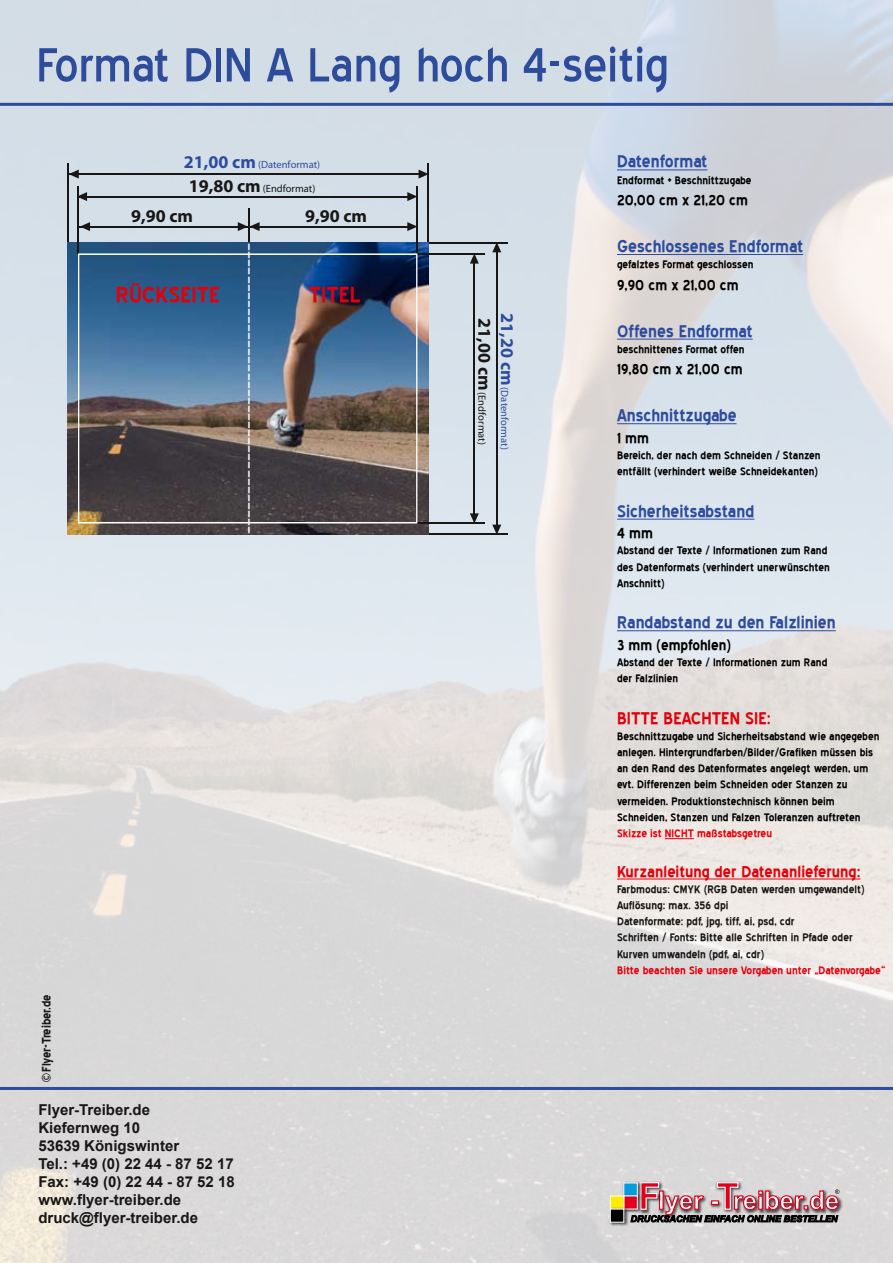
<style>
.page{position:relative;width:893px;height:1263px;background:#fff}
.page>*{position:absolute;margin:0;border:0;box-sizing:border-box;transform-origin:0 0}
.t1{font:60px "Blue Highway";color:#2d4c9c}
.t2{font:700 27px "Blue Highway";color:#e3000b}
.t3{font:22.5px "Myriad Pro";color:#fff;scale:1.17 1}
.t4{font:700 21px "Blue Highway";color:#2d4c9c}
.t5{font:700 21px "Blue Highway";color:#e3000b}
.t6{font:700 19.5px "Blue Highway";color:#e3000b}
.t7{font:700 18px "Blue Highway";color:#000}
.t8{font:700 18px "Myriad Pro";color:#181716}
.t9{font:700 15px/18px "Arial";color:#181716}
.t10{font:700 15px "Blue Highway";color:#181716}
.t11{font:700 13.5px/16.2px "Blue Highway";color:#000}
.t12{font:700 13.5px/16.2px "Blue Highway";color:#181716}
.t13{font:700 13.5px "Blue Highway";color:#e3000b}
.t14{font:10.5px/22.5px "Myriad Pro";color:#2d4c9c;text-align:center}
.t15{font:10.5px "Myriad Pro";color:#181716}
.s1{font-weight:700;font-size:18px}
.s2{font-weight:700;font-size:18px;color:#181716}
.s3{color:#181716}
</style>
<div class="page">
<img style="left:0;top:0;width:893px;height:1263px">
<img style="left:68px;top:242px;width:361px;height:293px">
<hr style="left:429px;top:242px;width:78px;height:1px;background:#181716">
<hr style="left:427px;top:163px;width:2px;height:79px;background:#181716">
<hr style="left:417px;top:253px;width:68px;height:2px;background:#181716">
<hr style="left:67px;top:163px;width:2px;height:79px;background:#181716">
<hr style="left:77px;top:186px;width:1px;height:67px;background:#181716">
<hr style="left:416px;top:186px;width:2px;height:67px;background:#181716">
<hr style="left:473px;top:262px;width:2px;height:252px;background:#181716">
<svg style="left:470px;top:255px;width:9px;height:9px"></svg>
<svg style="left:470px;top:513px;width:9px;height:9px"></svg>
<hr style="left:77px;top:196px;width:331px;height:1px;background:#181716">
<svg style="left:78px;top:192px;width:9px;height:9px"></svg>
<svg style="left:407px;top:192px;width:9px;height:9px"></svg>
<hr style="left:496px;top:251px;width:1px;height:275px;background:#181716">
<svg style="left:492px;top:243px;width:9px;height:9px"></svg>
<svg style="left:492px;top:525px;width:9px;height:8px"></svg>
<hr style="left:67px;top:173px;width:353px;height:2px;background:#181716">
<svg style="left:69px;top:170px;width:10px;height:9px"></svg>
<svg style="left:419px;top:170px;width:8px;height:9px"></svg>
<hr style="left:417px;top:522px;width:68px;height:2px;background:#181716">
<hr style="left:429px;top:533px;width:78px;height:2px;background:#181716">
<img style="left:78px;top:253px;width:339px;height:270px">
<hr style="left:248px;top:208px;width:2px;height:34px;background:#181716">
<hr style="left:79px;top:226px;width:329px;height:1px;background:#181716">
<svg style="left:407px;top:222px;width:9px;height:9px"></svg>
<svg style="left:80px;top:222px;width:10px;height:9px"></svg>
<svg style="left:238px;top:222px;width:22px;height:9px"></svg>
<hr style="left:617px;top:170px;width:90px;height:1px;background:#2d4c9c">
<hr style="left:617px;top:254px;width:186px;height:1px;background:#2d4c9c">
<hr style="left:617px;top:339px;width:136px;height:1px;background:#2d4c9c">
<hr style="left:617px;top:423px;width:120px;height:1px;background:#2d4c9c">
<hr style="left:617px;top:519px;width:137px;height:1px;background:#2d4c9c">
<hr style="left:617px;top:630px;width:219px;height:1px;background:#2d4c9c">
<svg style="left:665px;top:838px;width:29px;height:1px"></svg>
<hr style="left:617px;top:879px;width:243px;height:1px;background:#e3000b">
<img style="left:839px;top:1188px;width:4px;height:33px">
<img style="left:621px;top:1181px;width:9px;height:13px">
<div style="left:623px;top:1182px;width:15px;height:14px;background:#009dde;border:1px solid #fff"></div>
<img style="left:621px;top:1194px;width:9px;height:21px">
<svg style="left:623px;top:1195px;width:15px;height:14px"></svg>
<div style="left:610px;top:1195px;width:14px;height:14px;background:#ffec00;border:1px solid #fff"></div>
<img style="left:608px;top:1206px;width:21px;height:23px">
<div style="left:610px;top:1209px;width:14px;height:13px;background:#000;border:1px solid #fff"></div>
<hr style="left:0;top:103px;width:893px;height:3px;background:#2d4c9c">
<hr style="left:0;top:1087px;width:893px;height:3px;background:#2d4c9c">
<svg style="left:630px;top:1181px;width:209px;height:41px;background:#b18e93"></svg>
<h1 class="t1" style="left:36px;top:39px;width:634px">Format DIN A Lang hoch 4-seitig</h1>
<p class="t14" style="left:184px;top:154px;width:138px"><span class="s1">21,00 cm</span> (Datenformat)</p>
<p class="t15" style="left:189px;top:182px;width:128px"><span class="s1">19,80 cm</span> (Endformat)</p>
<h3 class="t8" style="left:131px;top:205px;width:63px">9,90 cm</h3>
<h3 class="t8" style="left:305px;top:205px;width:63px">9,90 cm</h3>
<h3 class="t3" style="left:234px;top:534px;width:250px;rotate:-90deg">------------------------------------</h3>
<h2 class="t2" style="left:116px;top:282px;width:106px">RÜCKSEITE</h2>
<h2 class="t2" style="left:309px;top:282px;width:53px">TITEL</h2>
<p class="t10" style="left:40px;top:1082px;width:89px;rotate:-90deg">©Flyer-Treiber.de</p>
<p class="t9" style="left:38px;top:1101px;width:198px">Flyer-Treiber.de<br>Kiefernweg 10<br>53639 Königswinter<br>Tel.: +49 (0) 22 44 - 87 52 17<br>Fax: +49 (0) 22 44 - 87 52 18 www.flyer-treiber.de druck@flyer-treiber.de</p>
<p class="t14" style="left:516px;top:313px;width:138px;rotate:90deg"><span class="s1">21,20 cm</span> (Datenformat)<br><span class="s2">21,00 cm</span> <span class="s3">(Endformat)</span></p>
<h3 class="t4" style="left:617px;top:152px;width:92px">Datenformat</h3>
<p class="t11" style="left:617px;top:172px;width:136px">Endformat + Beschnittzugabe</p>
<h3 class="t7" style="left:617px;top:192px;width:132px">20,00 cm x 21,20 cm</h3>
<h3 class="t4" style="left:617px;top:236px;width:188px">Geschlossenes Endformat</h3>
<p class="t11" style="left:617px;top:256px;width:138px">gefalztes Format geschlossen</p>
<h3 class="t7" style="left:617px;top:276px;width:123px">9,90 cm x 21,00 cm</h3>
<h3 class="t4" style="left:617px;top:321px;width:137px">Offenes Endformat</h3>
<p class="t11" style="left:617px;top:341px;width:129px">beschnittenes Format offen</p>
<h3 class="t7" style="left:617px;top:361px;width:127px">19,80 cm x 21,00 cm</h3>
<h3 class="t4" style="left:617px;top:406px;width:121px">Anschnittzugabe</h3>
<h3 class="t7" style="left:617px;top:429px;width:34px">1 mm</h3>
<p class="t11" style="left:617px;top:447px;width:205px">Bereich, der nach dem Schneiden / Stanzen entfällt (verhindert weiße Schneidekanten)</p>
<h3 class="t4" style="left:617px;top:501px;width:139px">Sicherheitsabstand</h3>
<h3 class="t7" style="left:617px;top:525px;width:37px">4 mm</h3>
<p class="t11" style="left:617px;top:543px;width:214px">Abstand der Texte / Informationen zum Rand des Datenformats (verhindert unerwünschten<br>Anschnitt)</p>
<h3 class="t4" style="left:617px;top:613px;width:220px">Randabstand zu den Falzlinien</h3>
<h3 class="t7" style="left:617px;top:636px;width:115px">3 mm (empfohlen)</h3>
<p class="t11" style="left:617px;top:654px;width:212px">Abstand der Texte / Informationen zum Rand der Falzlinien</p>
<h3 class="t5" style="left:617px;top:708px;width:155px">BITTE BEACHTEN SIE:</h3>
<p class="t11" style="left:617px;top:728px;width:264px">Beschnittzugabe und Sicherheitsabstand wie angegeben anlegen. Hintergrundfarben/Bilder/Grafiken müssen bis an den Rand des Datenformates angelegt werden, um evt. Differenzen beim Schneiden oder Stanzen zu vermeiden. Produktionstechnisch können beim Schneiden, Stanzen und Falzen Toleranzen auftreten</p>
<p class="t13" style="left:617px;top:827px;width:157px">Skizze ist NICHT maßstabsgetreu</p>
<h3 class="t6" style="left:617px;top:862px;width:245px">Kurzanleitung der Datenanlieferung:</h3>
<p class="t12" style="left:617px;top:881px;width:249px">Farbmodus: CMYK (RGB Daten werden umgewandelt)<br>Auflösung: max. 356 dpi<br>Datenformate: pdf, jpg, tiff, ai, psd, cdr<br>Schriften / Fonts: Bitte alle Schriften in Pfade oder Kurven umwandeln (pdf, ai, cdr)</p>
<p class="t13" style="left:617px;top:964px;width:270px">Bitte beachten Sie unsere Vorgaben unter „Datenvorgabe“</p>
</div>
